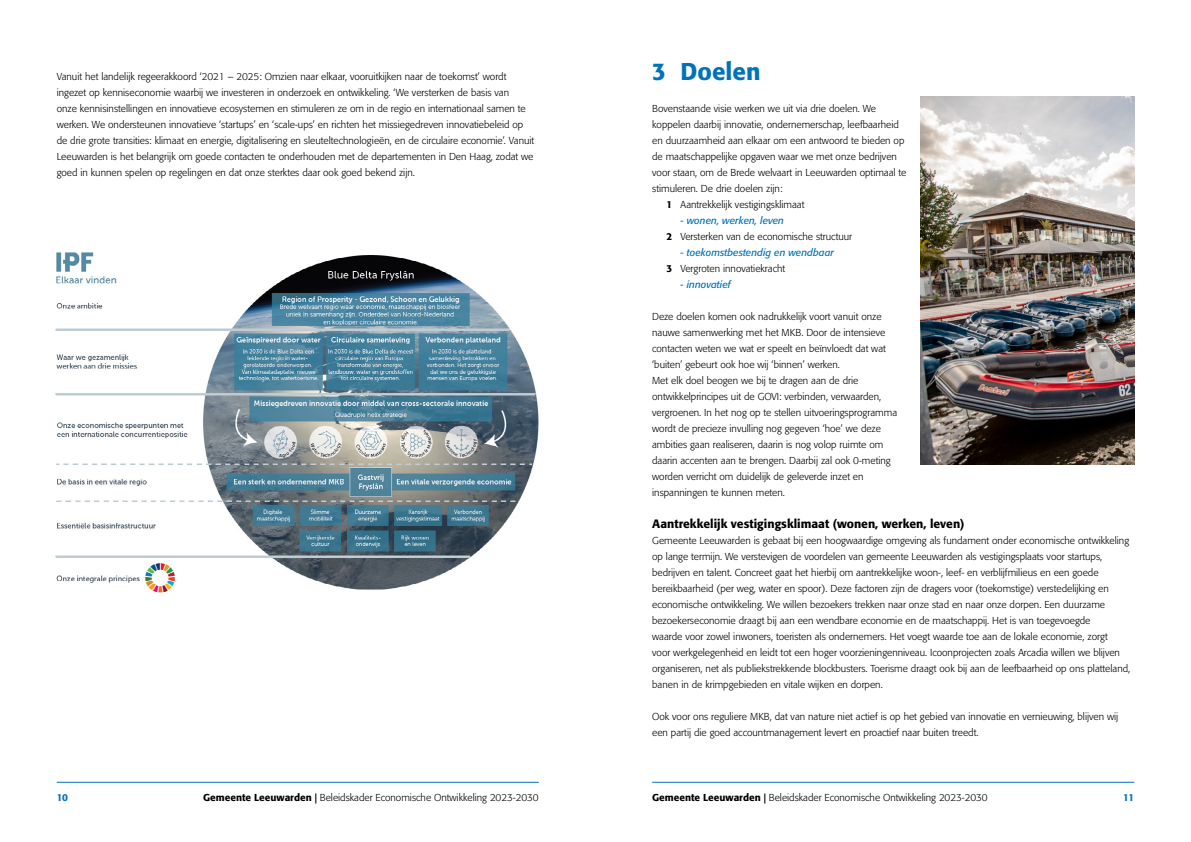
<style>
.page{position:relative;width:1191px;height:842px;background:#fff}
.page>*{position:absolute;margin:0;border:0;box-sizing:border-box;transform-origin:0 0}
.t1{font:500 24px "Formata";color:#0072ba}
.t2{font:500 12px "Formata";color:#000}
.t3{font:300 10px/16px "Formata";color:#000}
.t4{font:italic 10px/16px "Formata";color:#0072ba}
.t5{font:500 10px "Formata";color:#0072ba}
.s1{font-weight:500}
.s2{font-weight:400;font-style:italic;color:#0072ba}
.s3{font-weight:500;font-style:normal;color:#000}
.s4{font-weight:300;font-style:normal;color:#000}
</style>
<div class="page">
<hr style="left:652px;top:782px;width:482px;height:1px;background:#0072ba">
<img style="left:920px;top:96px;width:214px;height:368px">
<img style="left:55px;top:252px;width:484px;height:341px">
<hr style="left:57px;top:782px;width:482px;height:1px;background:#0072ba">
<p class="t3" style="left:57px;top:69px;width:479px">Vanuit het landelijk regeerakkoord ‘2021 – 2025: Omzien naar elkaar, vooruitkijken naar de toekomst’ wordt ingezet op kenniseconomie waarbij we investeren in onderzoek en ontwikkeling. ‘We versterken de basis van<br>onze kennisinstellingen en innovatieve ecosystemen en stimuleren ze om in de regio en internationaal samen te werken. We ondersteunen innovatieve ‘startups’ en ‘scale-ups’ en richten het missiegedreven innovatiebeleid op de drie grote transities: klimaat en energie, digitalisering en sleuteltechnologieën, en de circulaire economie’. Vanuit Leeuwarden is het belangrijk om goede contacten te onderhouden met de departementen in Den Haag, zodat we goed in kunnen spelen op regelingen en dat onze sterktes daar ook goed bekend zijn.</p>
<p class="t5" style="left:57px;top:791px;width:13px">10</p>
<p class="t3" style="left:203px;top:789px;width:337px"><span class="s1">Gemeente Leeuwarden |</span> Beleidskader Economische Ontwikkeling 2023-2030</p>
<h1 class="t1" style="left:652px;top:57px;width:110px">3 Doelen</h1>
<p class="t3" style="left:652px;top:101px;width:225px">Bovenstaande visie werken we uit via drie doelen. We</p>
<p class="t3" style="left:652px;top:117px;width:248px">koppelen daarbij innovatie, ondernemerschap, leefbaarheid</p>
<p class="t3" style="left:652px;top:133px;width:254px">en duurzaamheid aan elkaar om een antwoord te bieden op</p>
<p class="t3" style="left:652px;top:149px;width:246px">de maatschappelijke opgaven waar we met onze bedrijven</p>
<p class="t3" style="left:652px;top:165px;width:256px">voor staan, om de Brede welvaart in Leeuwarden optimaal te</p>
<p class="t3" style="left:652px;top:181px;width:132px">stimuleren. De drie doelen zijn:</p>
<p class="t3" style="left:666px;top:197px;width:139px"><span class="s1">1</span> Aantrekkelijk vestigingsklimaat</p>
<p class="t3" style="left:666px;top:213px;width:187px;text-indent:14px"><span class="s2">- wonen, werken, leven<br></span><span class="s1">2</span> Versterken van de economische structuur</p>
<p class="t4" style="left:666px;top:245px;width:169px;text-indent:14px">- toekomstbestendig en wendbaar<br><span class="s3">3</span> <span class="s4">Vergroten innovatiekracht</span></p>
<p class="t4" style="left:680px;top:277px;width:52px">- innovatief</p>
<p class="t3" style="left:652px;top:309px;width:246px">Deze doelen komen ook nadrukkelijk voort vanuit onze nauwe samenwerking met het MKB. Door de intensieve contacten weten we wat er speelt en beïnvloedt dat wat ‘buiten’ gebeurt ook hoe wij ‘binnen’ werken.<br>Met elk doel beogen we bij te dragen aan de drie ontwikkelprincipes uit de GOVI: verbinden, verwaarden, vergroenen. In het nog op te stellen uitvoeringsprogramma wordt de precieze invulling nog gegeven ‘hoe’ we deze ambities gaan realiseren, daarin is nog volop ruimte om daarin accenten aan te brengen. Daarbij zal ook 0-meting worden verricht om duidelijk de geleverde inzet en inspanningen te kunnen meten.</p>
<p class="t2" style="left:652px;top:516px;width:314px">Aantrekkelijk vestigingsklimaat (wonen, werken, leven)</p>
<p class="t3" style="left:652px;top:533px;width:479px">Gemeente Leeuwarden is gebaat bij een hoogwaardige omgeving als fundament onder economische ontwikkeling op lange termijn. We verstevigen de voordelen van gemeente Leeuwarden als vestigingsplaats voor startups, bedrijven en talent. Concreet gaat het hierbij om aantrekkelijke woon-, leef- en verblijfmilieus en een goede bereikbaarheid (per weg, water en spoor). Deze factoren zijn de dragers voor (toekomstige) verstedelijking en economische ontwikkeling. We willen bezoekers trekken naar onze stad en naar onze dorpen. Een duurzame bezoekerseconomie draagt bij aan een wendbare economie en de maatschappij. Het is van toegevoegde<br>waarde voor zowel inwoners, toeristen als ondernemers. Het voegt waarde toe aan de lokale economie, zorgt<br>voor werkgelegenheid en leidt tot een hoger voorzieningenniveau. Icoonprojecten zoals Arcadia willen we blijven organiseren, net als publiekstrekkende blockbusters. Toerisme draagt ook bij aan de leefbaarheid op ons platteland, banen in de krimpgebieden en vitale wijken en dorpen.</p>
<p class="t3" style="left:652px;top:709px;width:467px">Ook voor ons reguliere MKB, dat van nature niet actief is op het gebied van innovatie en vernieuwing, blijven wij een partij die goed accountmanagement levert en proactief naar buiten treedt.</p>
<p class="t3" style="left:652px;top:789px;width:337px"><span class="s1">Gemeente Leeuwarden |</span> Beleidskader Economische Ontwikkeling 2023-2030</p>
<p class="t5" style="left:1123px;top:791px;width:13px">11</p>
</div>
